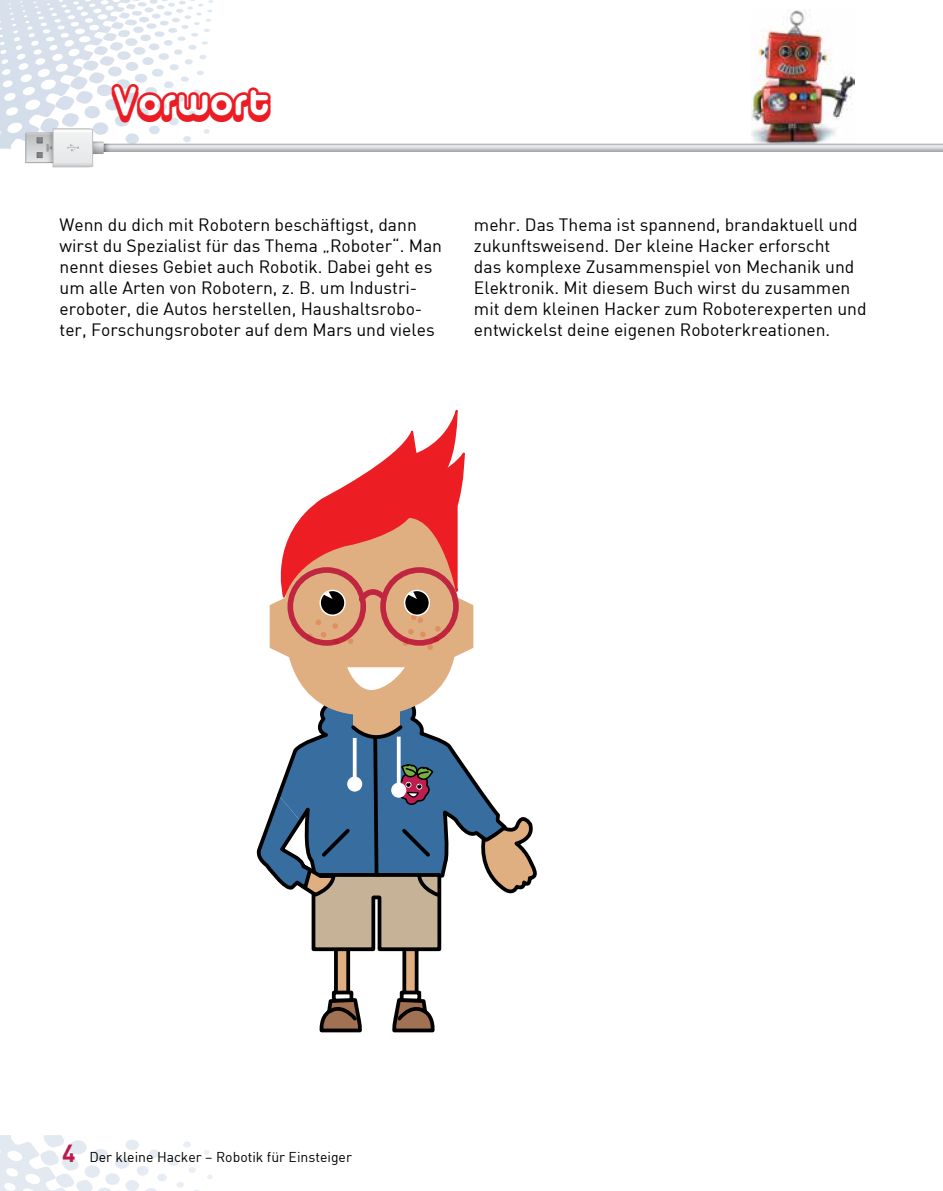
<style>
.page{position:relative;width:943px;height:1191px;background:#fff}
.page>*{position:absolute;margin:0;border:0;box-sizing:border-box;transform-origin:0 0}
.Heading_1{font:40.25px "Alba Super";color:#ec1c24}
.Lauftext{font:17.5px/21px "DIN";color:#000}
.t1{font:14px "DIN";color:#000}
.s1{font-weight:700;font-size:24.5px;color:#b91c4b}
</style>
<div class="page">
<svg style="left:0;top:1135px;width:146px;height:56px"></svg>
<svg style="left:0;top:0;width:943px;height:167px"></svg>
<div style="left:336px;top:947px;width:12px;height:48px;background:#e0af81"></div>
<div style="left:334px;top:945px;width:16px;height:52px;border:4px solid #000"></div>
<div style="left:404px;top:947px;width:12px;height:48px;background:#e0af81"></div>
<div style="left:402px;top:945px;width:16px;height:52px;border:4px solid #000"></div>
<div style="left:286px;top:489px;width:170px;height:226px;background:#e0af81;border-radius:80px"></div>
<svg style="left:347px;top:667px;width:58px;height:23px"></svg>
<svg style="left:269px;top:411px;width:204px;height:246px"></svg>
<div style="left:334px;top:992px;width:17px;height:8px;background:#fff"></div>
<div style="left:332px;top:990px;width:21px;height:12px;border:4px solid #000"></div>
<div style="left:401px;top:992px;width:18px;height:8px;background:#fff"></div>
<div style="left:400px;top:990px;width:21px;height:12px;border:4px solid #000"></div>
<svg style="left:319px;top:996px;width:43px;height:36px"></svg>
<svg style="left:392px;top:996px;width:43px;height:36px"></svg>
<svg style="left:257px;top:700px;width:280px;height:253px"></svg>
<hr style="left:397px;top:736px;width:3px;height:54px;background:#fff">
<div style="left:391px;top:782px;width:15px;height:15px;background:#fff;border-radius:50%"></div>
<p class="Heading_1" style="left:113px;top:77px;width:158px">Vorwort</p>
<p class="Lauftext" style="left:60px;top:214px;width:384px">Wenn du dich mit Robotern beschäftigst, dann wirst du Spezialist für das Thema „Roboter“. Man nennt dieses Gebiet auch Robotik. Dabei geht es um alle Arten von Robotern, z. B. um Industri&shy;eroboter, die Autos herstellen, Haushaltsrobo&shy;ter, Forschungsroboter auf dem Mars und vieles</p>
<p class="Lauftext" style="left:474px;top:214px;width:394px">mehr. Das Thema ist spannend, brandaktuell und zukunftsweisend. Der kleine Hacker erforscht<br>das komplexe Zusammenspiel von Mechanik und Elektronik. Mit diesem Buch wirst du zusammen mit dem kleinen Hacker zum Roboterexperten und entwickelst deine eigenen Roboterkreationen.</p>
<p class="t1" style="left:62px;top:1148px;width:291px"><span class="s1">4</span> Der kleine Hacker – Robotik für Einsteiger</p>
</div>
